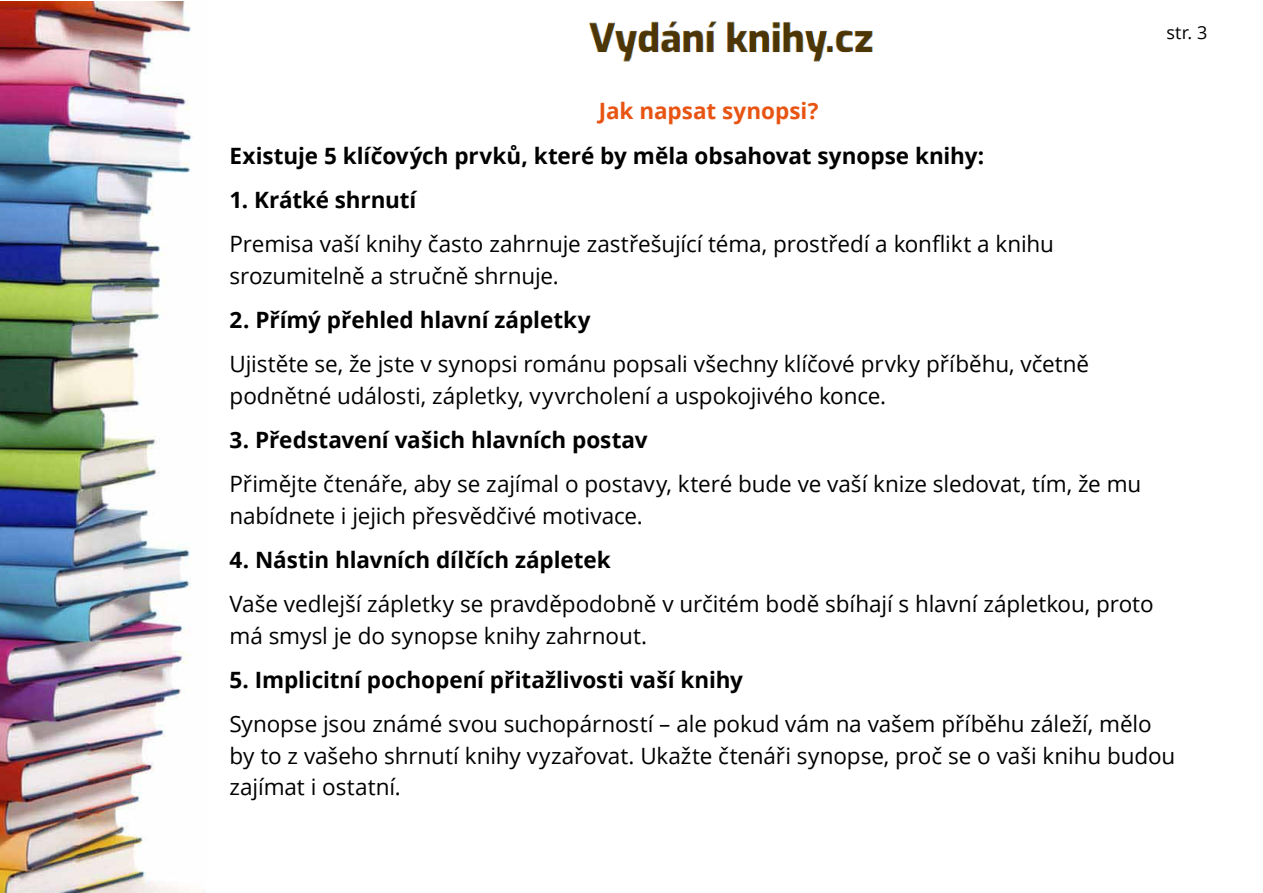
<style>
.page{position:relative;width:1263px;height:893px;background:#fff}
.page>*{position:absolute;margin:0;border:0;box-sizing:border-box;transform-origin:0 0}
.t1{font:22.5px/31.5px "Open Sans";letter-spacing:-.005em;color:#000}
.t2{font:700 22.5px "Open Sans";letter-spacing:-.005em;color:#000}
.t3{font:700 22.5px "Open Sans";letter-spacing:-.005em;color:#e85412}
.t4{font:18px "Open Sans";color:#000}
</style>
<div class="page">
<img style="left:589px;top:21px;width:284px;height:41px">
<img style="left:0;top:1px;width:192px;height:892px">
<p class="t4" style="left:1166px;top:20px;width:42px">str. 3</p>
<p class="t3" style="left:599px;top:95px;width:221px">Jak napsat synopsi?</p>
<p class="t2" style="left:230px;top:139px;width:756px">Existuje 5 klíčových prvků, které by měla obsahovat synopse knihy:</p>
<p class="t2" style="left:230px;top:184px;width:188px">1. Krátké shrnutí</p>
<p class="t1" style="left:230px;top:228px;width:826px">Premisa vaší knihy často zahrnuje zastřešující téma, prostředí a konflikt a knihu srozumitelně a stručně shrnuje.</p>
<p class="t2" style="left:230px;top:304px;width:362px">2. Přímý přehled hlavní zápletky</p>
<p class="t1" style="left:230px;top:348px;width:861px">Ujistěte se, že jste v synopsi románu popsali všechny klíčové prvky příběhu, včetně podnětné události, zápletky, vyvrcholení a uspokojivého konce.</p>
<p class="t2" style="left:230px;top:424px;width:419px">3. Představení vašich hlavních postav</p>
<p class="t1" style="left:230px;top:468px;width:913px">Přimějte čtenáře, aby se zajímal o postavy, které bude ve vaší knize sledovat, tím, že mu nabídnete i jejich přesvědčivé motivace.</p>
<p class="t2" style="left:230px;top:544px;width:383px">4. Nástin hlavních dílčích zápletek</p>
<p class="t1" style="left:230px;top:588px;width:925px">Vaše vedlejší zápletky se pravděpodobně v určitém bodě sbíhají s hlavní zápletkou, proto má smysl je do synopse knihy zahrnout.</p>
<p class="t2" style="left:230px;top:664px;width:515px">5. Implicitní pochopení přitažlivosti vaší knihy</p>
<p class="t1" style="left:230px;top:708px;width:947px">Synopse jsou známé svou suchopárností – ale pokud vám na vašem příběhu záleží, mělo by to z vašeho shrnutí knihy vyzařovat. Ukažte čtenáři synopse, proč se o vaši knihu budou zajímat i ostatní.</p>
</div>
